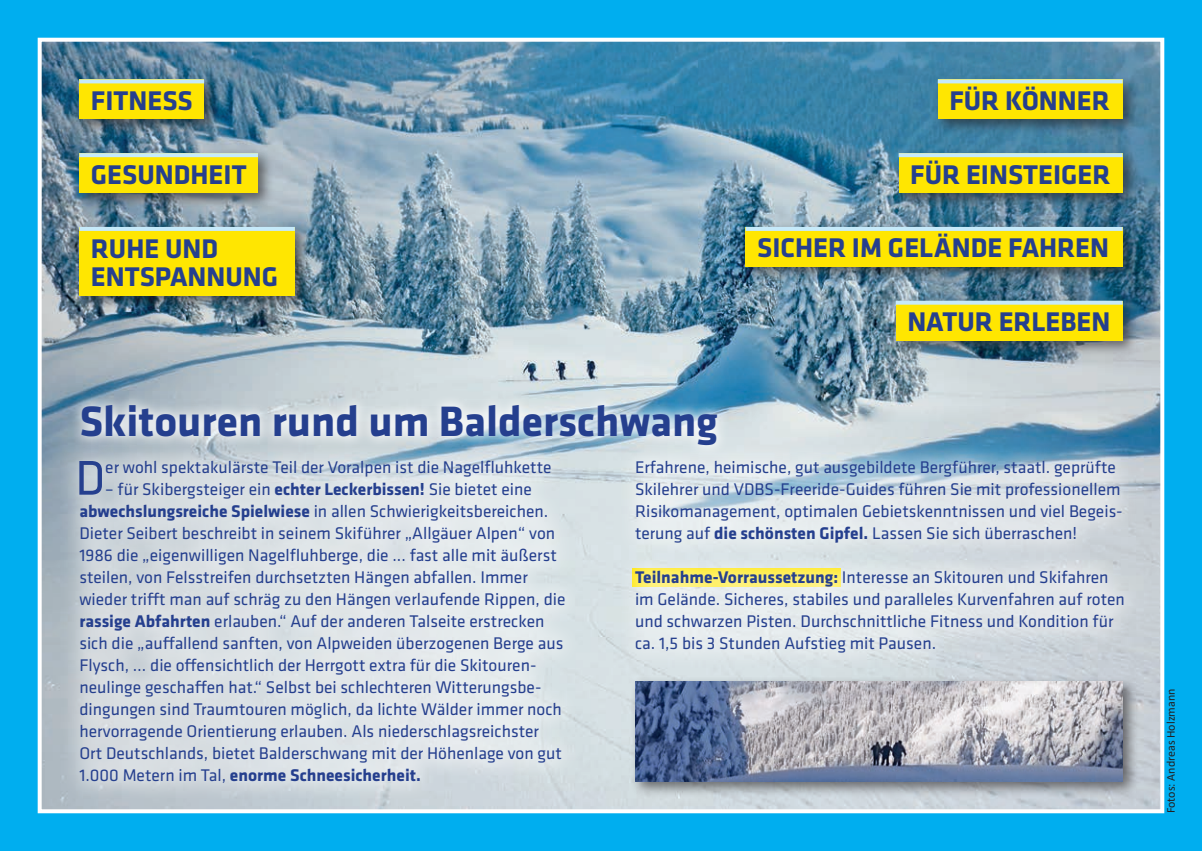
<style>
.page{position:relative;width:1202px;height:851px;background:#fff}
.page>*{position:absolute;margin:0;border:0;box-sizing:border-box;transform-origin:0 0}
.t1{font:50.6px "Klavika";color:#253f8e}
.t2{font:700 44px "Klavika";color:#253f8e}
.t3{font:700 28px "Klavika";color:#253f8e}
.t4{font:17.6px/22px "Klavika";color:#253f8e}
.t5{font:12px "Calibri";color:#231f20}
.s1{font-weight:700}
</style>
<div class="page">
<div style="left:0;top:0;width:1202px;height:850px;background:#00aeef"></div>
<img style="left:43px;top:43px;width:1116px;height:765px">
<div style="left:38px;top:38px;width:1126px;height:775px;border:4px solid #fff"></div>
<div style="left:69px;top:393px;width:661px;height:65px;background:#fff;opacity:.92"></div>
<div style="left:932px;top:74px;width:207px;height:62px;background:#231f20;opacity:.6"></div>
<div style="left:938px;top:79px;width:185px;height:40px;background:#ffe601"></div>
<div style="left:74px;top:74px;width:147px;height:62px;background:#231f20;opacity:.6"></div>
<div style="left:79px;top:79px;width:125px;height:40px;background:#ffe601"></div>
<div style="left:893px;top:148px;width:246px;height:62px;background:#231f20;opacity:.6"></div>
<div style="left:899px;top:153px;width:224px;height:40px;background:#ffe601"></div>
<div style="left:74px;top:148px;width:201px;height:62px;background:#231f20;opacity:.6"></div>
<div style="left:79px;top:153px;width:179px;height:40px;background:#ffe601"></div>
<div style="left:740px;top:221px;width:399px;height:62px;background:#231f20;opacity:.6"></div>
<div style="left:746px;top:227px;width:377px;height:39px;background:#ffe601"></div>
<div style="left:74px;top:221px;width:238px;height:90px;background:#231f20;opacity:.6"></div>
<div style="left:79px;top:227px;width:216px;height:68px;background:#ffe601"></div>
<div style="left:890px;top:295px;width:249px;height:62px;background:#231f20;opacity:.6"></div>
<div style="left:896px;top:300px;width:227px;height:40px;background:#ffe601"></div>
<svg style="left:746px;top:227px;width:377px;height:4px;fill:#c6eafa"></svg>
<svg style="left:896px;top:300px;width:227px;height:4px"></svg>
<svg style="left:938px;top:79px;width:185px;height:4px"></svg>
<svg style="left:899px;top:153px;width:224px;height:4px"></svg>
<svg style="left:79px;top:227px;width:216px;height:4px"></svg>
<svg style="left:79px;top:79px;width:125px;height:4px"></svg>
<svg style="left:79px;top:153px;width:179px;height:4px"></svg>
<div style="left:630px;top:675px;width:509px;height:123px;background:#231f20;opacity:.6"></div>
<img style="left:635px;top:681px;width:488px;height:100px">
<div style="left:59px;top:440px;width:526px;height:362px;background:#fff;opacity:.92"></div>
<div style="left:615px;top:440px;width:529px;height:232px;background:#fff;opacity:.92"></div>
<p class="t3" style="left:91px;top:80px;width:103px">FITNESS</p>
<p class="t3" style="left:949px;top:80px;width:162px">FÜR KÖNNER</p>
<p class="t3" style="left:91px;top:154px;width:157px">GESUNDHEIT</p>
<p class="t3" style="left:910px;top:154px;width:202px">FÜR EINSTEIGER</p>
<p class="t3" style="left:91px;top:228px;width:129px">RUHE UND</p>
<p class="t3" style="left:757px;top:228px;width:354px">SICHER IM GELÄNDE FAHREN</p>
<p class="t3" style="left:91px;top:256px;width:189px">ENTSPANNUNG</p>
<p class="t3" style="left:907px;top:301px;width:205px">NATUR ERLEBEN</p>
<p class="t2" style="left:79px;top:389px;width:640px">Skitouren rund um Balderschwang</p>
<p class="t1" style="left:75px;top:444px;width:32px">D</p>
<p class="t4" style="left:105px;top:455px;width:448px">er wohl spektakulärste Teil der Voralpen ist die Nagelfluhkette</p>
<p class="t4" style="left:79px;top:477px;width:488px;text-indent:26px">– für Skibergsteiger ein <span class="s1">echter Leckerbissen!</span> Sie bietet eine <span class="s1">abwechslungsreiche Spielwiese</span> in allen Schwierigkeitsbereichen.<br>Dieter Seibert beschreibt in seinem Skiführer „Allgäuer Alpen“ von 1986 die „eigenwilligen Nagelfluhberge, die ... fast alle mit äußerst steilen, von Felsstreifen durchsetzten Hängen abfallen. Immer wieder trifft man auf schräg zu den Hängen verlaufende Rippen, die <span class="s1">rassige Abfahrten</span> erlauben.“ Auf der anderen Talseite erstrecken sich die „auffallend sanften, von Alpweiden überzogenen Berge aus Flysch, … die offensichtlich der Herrgott extra für die Skitouren&shy;neulinge geschaffen hat.“ Selbst bei schlechteren Witterungsbe&shy;dingungen sind Traumtouren möglich, da lichte Wälder immer noch hervorragende Orientierung erlauben. Als niederschlagsreichster Ort Deutschlands, bietet Balderschwang mit der Höhenlage von gut 1.000 Metern im Tal, <span class="s1">enorme Schneesicherheit.</span></p>
<p class="t4" style="left:635px;top:455px;width:489px">Erfahrene, heimische, gut ausgebildete Bergführer, staatl. geprüfte Skilehrer und VDBS-Freeride-Guides führen Sie mit professionellem Risikomanagement, optimalen Gebietskenntnissen und viel Begeis&shy;terung auf <span class="s1">die schönsten Gipfel.</span> Lassen Sie sich überraschen!</p>
<p class="t4" style="left:635px;top:565px;width:491px"><span class="s1">Teilnahme-Vorraussetzung:</span> Interesse an Skitouren und Skifahren im Gelände. Sicheres, stabiles und paralleles Kurvenfahren auf roten und schwarzen Pisten. Durchschnittliche Fitness und Kondition für ca. 1,5 bis 3 Stunden Aufstieg mit Pausen.</p>
<p class="t5" style="left:1162px;top:813px;width:126px;rotate:-90deg">Fotos: Andreas Holzmann</p>
</div>
